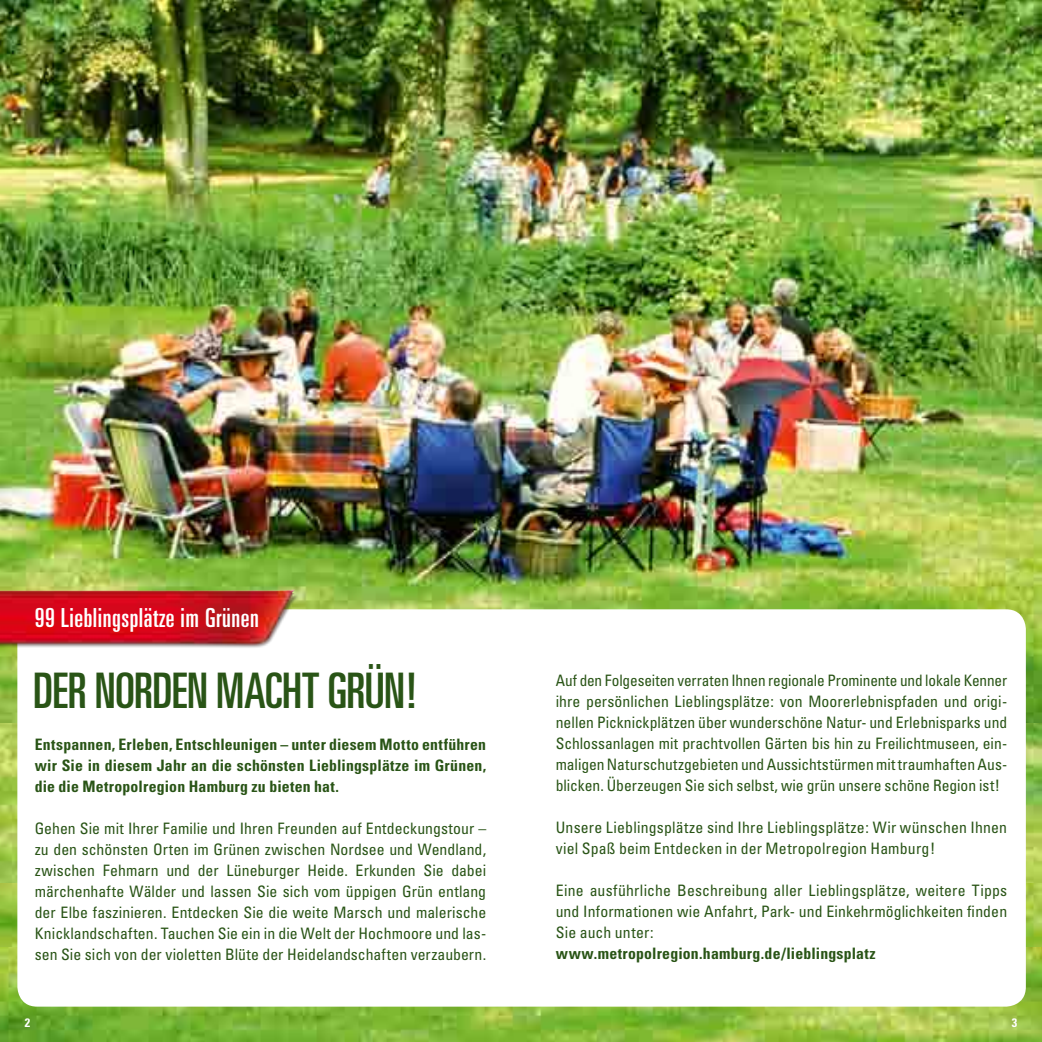
<style>
.page{position:relative;width:1042px;height:1042px;background:#fff}
.page>*{position:absolute;margin:0;border:0;box-sizing:border-box;transform-origin:0 0}
.t1{font:ultra-condensed 49px "Univers";letter-spacing:-.015em;color:#295416}
.t2{font:ultra-condensed 26.25px "Univers";letter-spacing:.02em;color:#fff}
.t3{font:condensed 15.75px/21px "Univers";letter-spacing:.01em;color:#295416;text-align:justify}
.t4{font:700 condensed 15.75px/21px "Univers";letter-spacing:.015em;color:#295416;text-align:justify}
.t5{font:700 condensed 12.25px "Univers";color:#fff}
</style>
<div class="page">
<img style="left:0;top:0;width:1042px;height:723px">
<img style="left:0;top:947px;width:1042px;height:95px">
<svg style="left:17px;top:609px;width:1009px;height:397px"></svg>
<img style="left:0;top:589px;width:342px;height:66px">
<h2 class="t2" style="left:35px;top:602px;width:225px">99 LIEBLINGSPLÄTZE IM GRÜNEN</h2>
<h1 class="t1" style="left:33px;top:662px;width:101px">DER NORDEN</h1>
<h1 class="t1" style="left:216px;top:662px;width:202px">MAC HT GRÜN!</h1>
<p class="t4" style="left:35px;top:733px;width:453px">Entspannen, Erleben, Entschleunigen – unter diesem Motto entführen wir Sie in diesem Jahr an die schönsten Lieblingsplätze im Grünen, die die Metropolregion Hamburg zu bieten hat.</p>
<p class="t3" style="left:35px;top:817px;width:453px">Gehen Sie mit Ihrer Familie und Ihren Freunden auf Entdeckungstour – zu den schönsten Orten im Grünen zwischen Nordsee und Wendland, zwischen Fehmarn und der Lüneburger Heide. Erkunden Sie dabei märchenhafte Wälder und lassen Sie sich vom üppigen Grün entlang der Elbe faszinieren. Entdecken Sie die weite Marsch und malerische Knicklandschaften. Tauchen Sie ein in die Welt der Hochmoore und las&shy;sen Sie sich von der violetten Blüte der Heidelandschaften verzaubern.</p>
<p class="t5" style="left:25px;top:1015px;width:7px">2</p>
<p class="t3" style="left:556px;top:669px;width:453px">Auf den Folgeseiten verraten Ihnen regionale Prominente und lokale Kenner ihre persönlichen Lieblingsplätze: von Moorerlebnispfaden und origi&shy;nellen Picknickplätzen über wunderschöne Natur- und Erlebnisparks und Schlossanlagen mit prachtvollen Gärten bis hin zu Freilichtmuseen, ein&shy;maligen Naturschutzgebieten und Aussichtstürmen mit traumhaften Aus&shy;blicken. Überzeugen Sie sich selbst, wie grün unsere schöne Region ist!</p>
<p class="t3" style="left:556px;top:816px;width:453px">Unsere Lieblingsplätze sind Ihre Lieblingsplätze: Wir wünschen Ihnen viel Spaß beim Entdecken in der Metropolregion Hamburg!</p>
<p class="t3" style="left:556px;top:879px;width:453px">Eine ausführliche Beschreibung aller Lieblingsplätze, weitere Tipps und Informationen wie Anfahrt, Park- und Einkehrmöglichkeiten finden Sie auch unter:</p>
<p class="t4" style="left:556px;top:943px;width:321px">www.metropolregion.hamburg.de/lieblingsplatz</p>
<p class="t5" style="left:1011px;top:1015px;width:7px">3</p>
</div>
